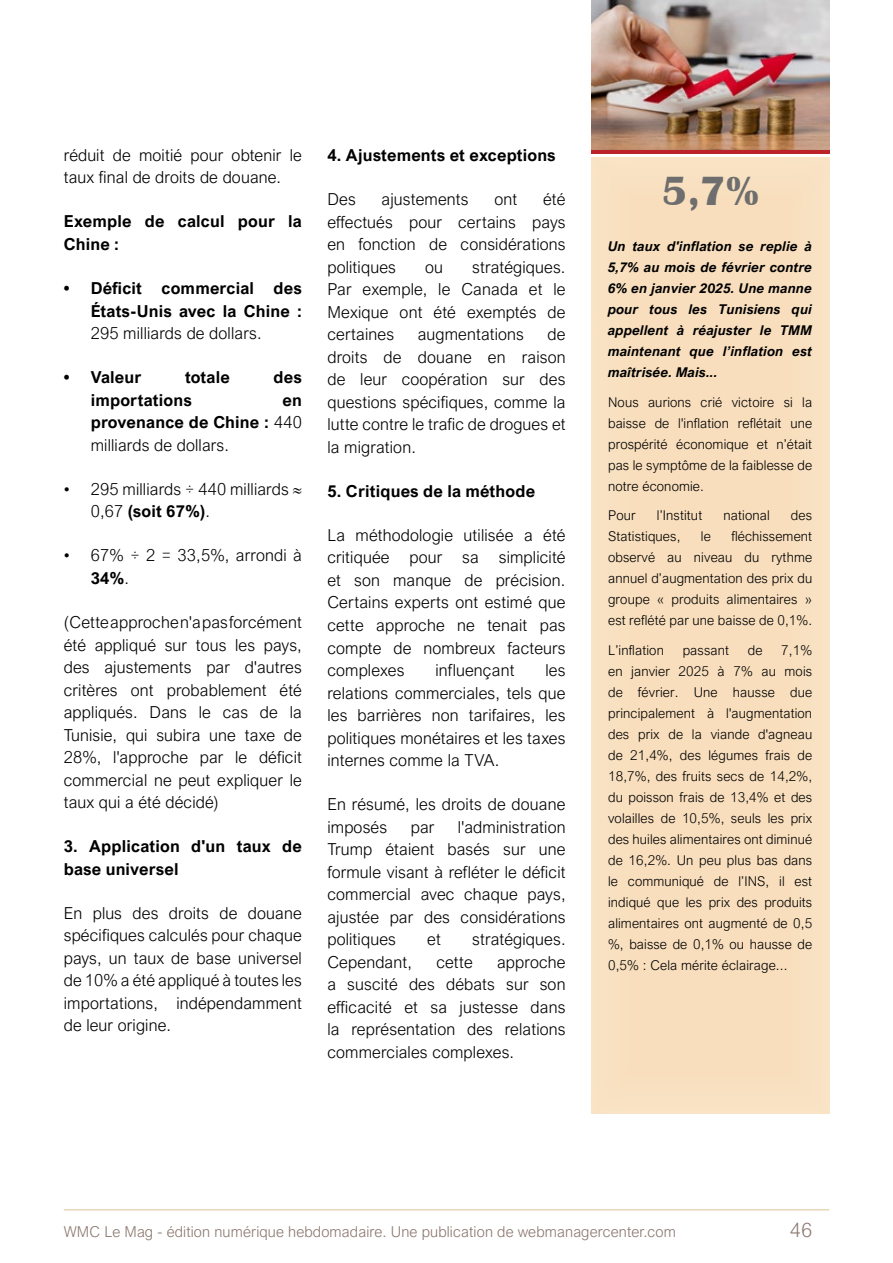
<style>
.page{position:relative;width:893px;height:1263px;background:#fff}
.page>*{position:absolute;margin:0;border:0;box-sizing:border-box;transform-origin:0 0}
.t1{font:700 42px "Britannic";color:#6e6e6e}
.t2{font:300 19.5px "Arial Nova W07";color:#8b776e}
.t3{font:300 16.5px/22.5px "Arial Nova";letter-spacing:.01em;color:#000;text-align:justify}
.t4{font:700 16.5px/22.5px "Arial Nova";letter-spacing:.01em;color:#000}
.t5{font:300 15px "Arial Nova W07";letter-spacing:.01em;color:#8b776e}
.t6{font:300 13.5px/21px "Arial Nova";letter-spacing:.01em;color:#000;text-align:justify}
.t7{font:italic 700 13.5px/21px "Arial Nova";letter-spacing:.01em;color:#000;text-align:justify}
.s1{font-weight:700}
</style>
<div class="page">
<hr style="left:64px;top:1209px;width:765px;height:1px;background:#e0cda9">
<div style="left:578px;top:147px;width:264px;height:968px;background:#fff;opacity:.75"></div>
<div style="left:591px;top:149px;width:238px;height:5px;background:#bb222a"></div>
<img style="left:591px;top:1px;width:238px;height:148px">
<p class="t3" style="left:64px;top:144px;width:240px">réduit de moitié pour obtenir le taux final de droits de douane.</p>
<p class="t4" style="left:64px;top:210px;width:240px">Exemple de calcul pour la<br>Chine :</p>
<p class="t4" style="left:64px;top:277px;width:240px;text-align:right">• Déficit commercial des<br>États-Unis avec la Chine :</p>
<p class="t3" style="left:91px;top:322px;width:172px">295 milliards de dollars.</p>
<p class="t4" style="left:64px;top:366px;width:79px">• Valeur</p>
<p class="t4" style="left:185px;top:366px;width:46px">totale</p>
<p class="t4" style="left:274px;top:366px;width:30px">des</p>
<p class="t4" style="left:91px;top:388px;width:103px">importations</p>
<p class="t3" style="left:91px;top:389px;width:213px;text-indent:192px"><span class="s1">en provenance de Chine :</span> 440 milliards de dollars.</p>
<p class="t3" style="left:91px;top:478px;width:213px;text-indent:-27px">• 295 milliards ÷ 440 milliards ≈<br>0,67 <span class="s1">(soit 67%)</span>.</p>
<p class="t3" style="left:91px;top:544px;width:213px;text-indent:-27px">• 67% ÷ 2 = 33,5%, arrondi à<br><span class="s1">34%</span>.</p>
<p class="t3" style="left:64px;top:611px;width:240px">(Cette approche n'a pas forcément été appliqué sur tous les pays, des ajustements par d'autres critères ont probablement été appliqués. Dans le cas de la Tunisie, qui subira une taxe de 28%, l'approche par le déficit commercial ne peut expliquer le taux qui a été décidé)</p>
<p class="t4" style="left:64px;top:835px;width:240px">3. Application d'un taux de base universel</p>
<p class="t3" style="left:64px;top:902px;width:240px">En plus des droits de douane spécifiques calculés pour chaque pays, un taux de base universel de 10% a été appliqué à toutes les importations, indépendamment de leur origine.</p>
<p class="t4" style="left:327px;top:144px;width:230px">4. Ajustements et exceptions</p>
<p class="t3" style="left:327px;top:188px;width:30px">Des</p>
<p class="t3" style="left:382px;top:188px;width:88px">ajustements</p>
<p class="t3" style="left:494px;top:188px;width:24px">ont</p>
<p class="t3" style="left:327px;top:188px;width:240px;text-indent:216px">été effectués pour certains pays en fonction de considérations politiques</p>
<p class="t3" style="left:327px;top:256px;width:240px;text-indent:145px">stratégiques.<br>Par exemple, le Canada et le Mexique ont été exemptés de certaines</p>
<p class="t3" style="left:425px;top:256px;width:19px">ou</p>
<p class="t3" style="left:327px;top:323px;width:240px;text-indent:220px">de droits de douane en raison de leur coopération sur des questions spécifiques, comme la lutte contre le trafic de drogues et la migration.</p>
<p class="t4" style="left:327px;top:480px;width:209px">5. Critiques de la méthode</p>
<p class="t3" style="left:327px;top:524px;width:240px">La méthodologie utilisée a été critiquée pour sa simplicité et son manque de précision.<br>Certains experts ont estimé que cette approche ne tenait pas compte de nombreux facteurs complexes</p>
<p class="t3" style="left:418px;top:323px;width:108px">augmentations</p>
<p class="t3" style="left:435px;top:659px;width:80px">influençant</p>
<p class="t3" style="left:327px;top:659px;width:240px;text-indent:218px">les relations commerciales, tels que les barrières non tarifaires, les politiques monétaires et les taxes internes comme la TVA.</p>
<p class="t3" style="left:327px;top:793px;width:240px">En résumé, les droits de douane imposés</p>
<p class="t3" style="left:327px;top:816px;width:240px;text-indent:131px">l'administration Trump étaient basés sur une formule visant à refléter le déficit commercial avec chaque pays, ajustée par des considérations politiques</p>
<p class="t3" style="left:411px;top:816px;width:25px">par</p>
<p class="t3" style="left:427px;top:928px;width:15px">et</p>
<p class="t3" style="left:472px;top:928px;width:95px">stratégiques.</p>
<p class="t3" style="left:327px;top:951px;width:86px">Cependant,</p>
<p class="t3" style="left:436px;top:951px;width:38px">cette</p>
<p class="t3" style="left:327px;top:951px;width:240px;text-indent:170px">approche a suscité des débats sur son efficacité et sa justesse dans la représentation des relations commerciales complexes.</p>
<h1 class="t1" style="left:662px;top:168px;width:98px">5,7%</h1>
<p class="t7" style="left:608px;top:236px;width:206px">Un taux d'inflation se replie à 5,7% au mois de février contre 6% en janvier 2025. Une manne pour tous les Tunisiens qui appellent à réajuster le TMM maintenant que l’inflation est maîtrisée. Mais...</p>
<p class="t6" style="left:608px;top:391px;width:206px">Nous aurions crié victoire si la baisse de l'inflation reflétait une prospérité économique et n’était pas le symptôme de la faiblesse de notre économie.</p>
<p class="t6" style="left:608px;top:505px;width:29px">Pour</p>
<p class="t6" style="left:657px;top:505px;width:47px">l’Institut</p>
<p class="t6" style="left:723px;top:505px;width:48px">national</p>
<p class="t6" style="left:791px;top:505px;width:23px">des</p>
<p class="t6" style="left:608px;top:526px;width:74px">Statistiques,</p>
<p class="t6" style="left:701px;top:526px;width:11px">le</p>
<p class="t6" style="left:608px;top:526px;width:206px;text-indent:123px">fléchissement observé au niveau du rythme annuel d’augmentation des prix du groupe « produits alimentaires » est reflété par une baisse de 0,1%.</p>
<p class="t6" style="left:608px;top:639px;width:57px">L’inflation</p>
<p class="t6" style="left:683px;top:639px;width:48px">passant</p>
<p class="t6" style="left:748px;top:639px;width:16px">de</p>
<p class="t6" style="left:608px;top:639px;width:206px;text-indent:173px">7,1% en janvier 2025 à 7% au mois de février. Une hausse due principalement à l'augmentation des prix de la viande d'agneau de 21,4%, des légumes frais de 18,7%, des fruits secs de 14,2%, du poisson frais de 13,4% et des volailles de 10,5%, seuls les prix des huiles alimentaires ont diminué de 16,2%. Un peu plus bas dans le communiqué de l’INS, il est indiqué que les prix des produits alimentaires ont augmenté de 0,5 %, baisse de 0,1% ou hausse de 0,5% : Cela mérite éclairage...</p>
<p class="t5" style="left:64px;top:1223px;width:614px">WMC Le Mag - édition numérique hebdomadaire. Une publication de webmanagercenter.com</p>
<p class="t2" style="left:790px;top:1219px;width:23px">46</p>
</div>
